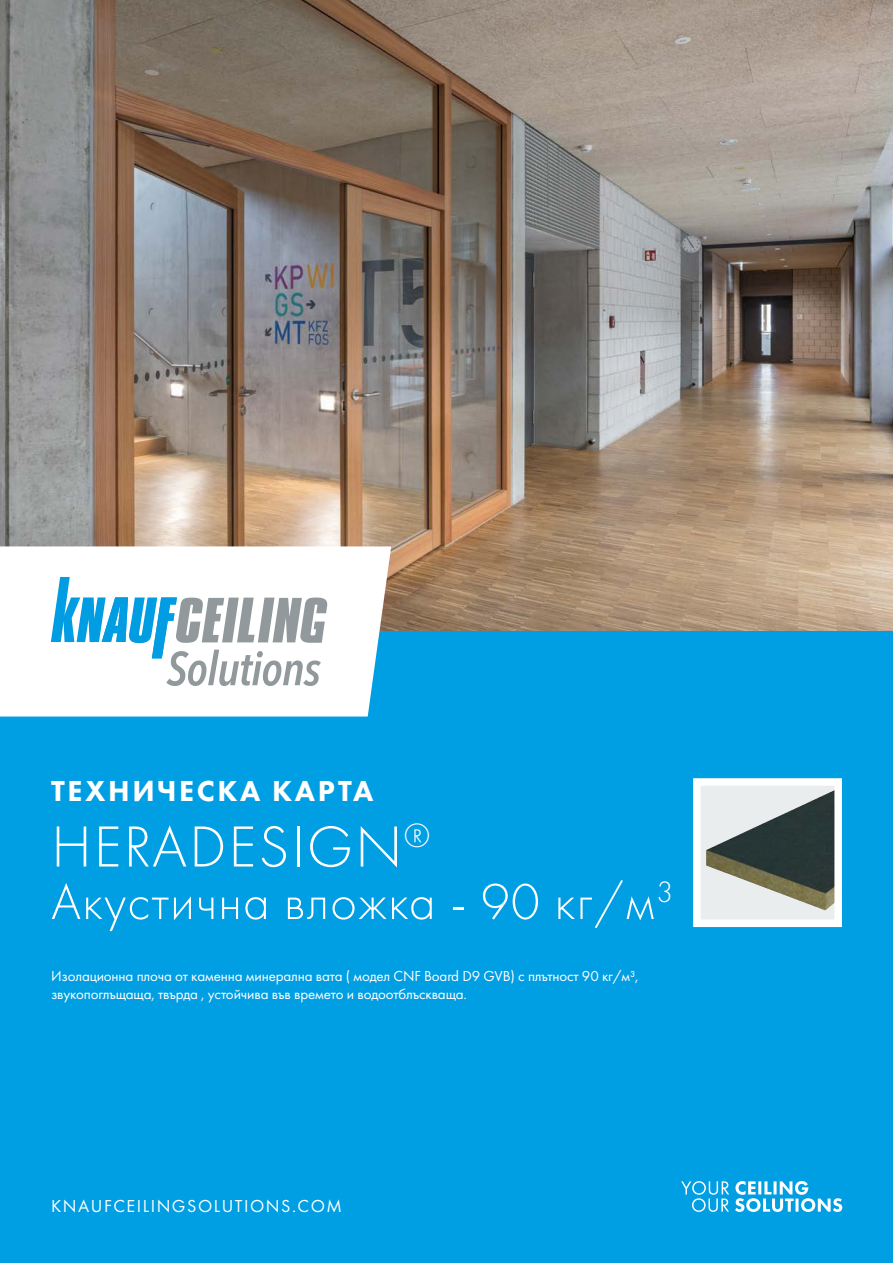
<style>
.page{position:relative;width:893px;height:1263px;background:#fff}
.page>*{position:absolute;margin:0;border:0;box-sizing:border-box;transform-origin:0 0}
.t1{font:300 60px "Futura PT";letter-spacing:.035em;color:#fff}
.t2{font:300 52.5px "Futura PT";letter-spacing:.025em;color:#fff}
.t3{font:800 30px "Futura PT";letter-spacing:.085em;color:#fff}
.t4{font:18px "Futura PT";letter-spacing:.085em;color:#fff}
.t5{font:15px/18px "Futura PT";letter-spacing:-.01em;color:#fff}
</style>
<div class="page">
<img style="left:0;top:0;width:893px;height:631px">
<div style="left:0;top:631px;width:893px;height:632px;background:#009ee3"></div>
<svg style="left:681px;top:1181px;width:161px;height:31px"></svg>
<svg style="left:0;top:546px;width:391px;height:170px"></svg>
<svg style="left:51px;top:577px;width:276px;height:109px"></svg>
<svg style="left:702px;top:787px;width:131px;height:131px;fill:#eaedee"></svg>
<img style="left:706px;top:787px;width:127px;height:80px">
<div style="left:693px;top:778px;width:149px;height:149px;border:8px solid #fff"></div>
<p class="t3" style="left:51px;top:772px;width:324px">ТЕХНИЧЕСКА КАРТА</p>
<p class="t1" style="left:51px;top:812px;width:380px">HERADESIGN<sup>®</sup></p>
<p class="t2" style="left:51px;top:872px;width:624px">Акустична вложка - 90 кг/м<sup>3</sup></p>
<p class="t5" style="left:51px;top:967px;width:589px">Изолационна плоча от каменна минерална вата ( модел CNF Board D9 GVB) с плътност 90 кг/м³, звукопоглъщаща, твърда , устойчива във времето и водоотблъскваща.</p>
<p class="t4" style="left:51px;top:1195px;width:292px">KNAUFCEILINGSOLUTIONS.COM</p>
</div>
